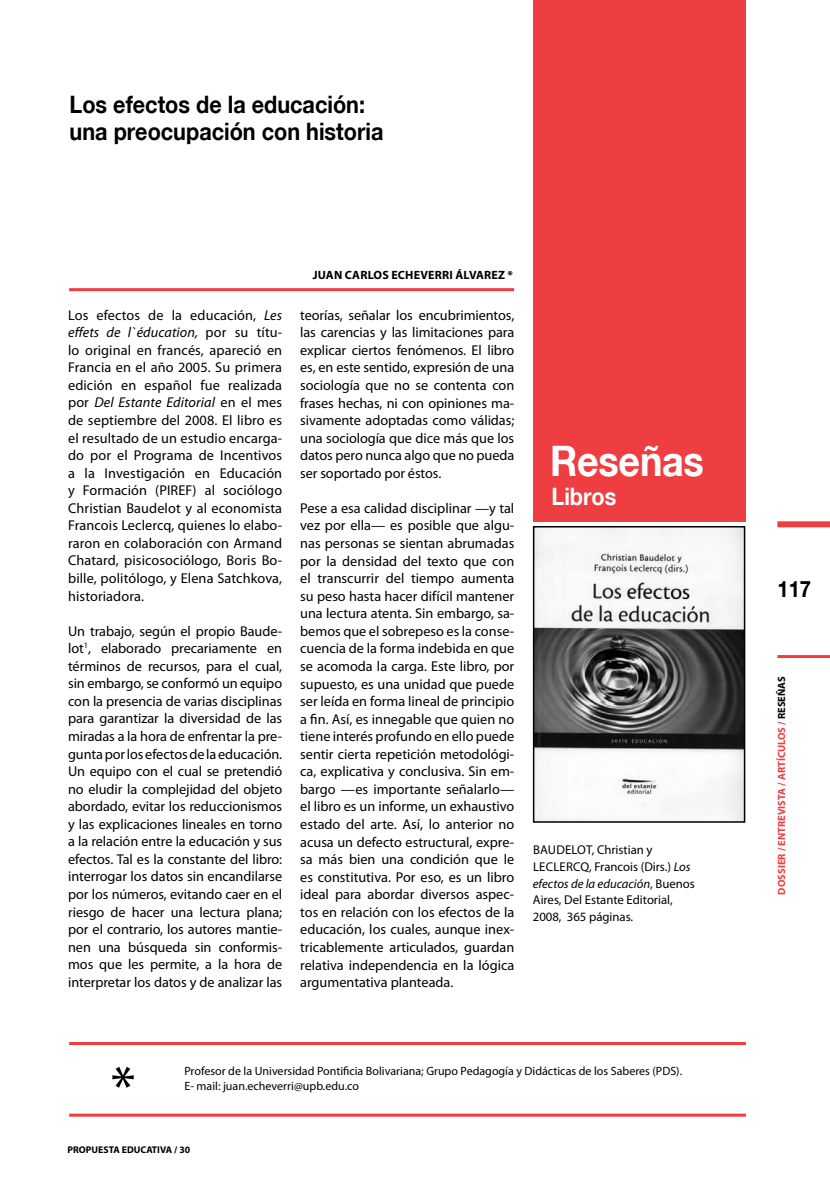
<style>
.page{position:relative;width:830px;height:1191px;background:#fff}
.page>*{position:absolute;margin:0;border:0;box-sizing:border-box;transform-origin:0 0}
.t1{font:60px "Myriad Pro";color:#000}
.t2{font:700 42px "Helvetica Neue";letter-spacing:-.01em;color:#fff;scale:.9 1}
.t3{font:700 24px/27px "Helvetica Neue";color:#000;scale:.9 1}
.t4{font:700 24px "Helvetica Neue";color:#fff;scale:.9 1}
.t5{font:700 22.5px "Helvetica Neue";color:#000;scale:.9 1}
.t6{font:14.25px/17.5px "Myriad Pro";letter-spacing:-.005em;color:#000;text-align:justify}
.t7{font:12.75px/16.5px "Myriad Pro";color:#000}
.t8{font:12px/15px "Myriad Pro";color:#000}
.t9{font:700 12px "Myriad Pro";letter-spacing:.015em;color:#000}
.t10{font:700 10.5px "Myriad Pro";color:#ef3e42}
.t11{font:700 9.75px "Myriad Pro";color:#000}
.s1{font-style:italic}
.s2{color:#000}
</style>
<div class="page">
<hr style="left:777px;top:655px;width:52px;height:3px;background:#ef3e42">
<div style="left:777px;top:521px;width:52px;height:6px;background:#ef3e42"></div>
<div style="left:532px;top:0;width:213px;height:521px;background:#ef3e42"></div>
<hr style="left:69px;top:288px;width:445px;height:3px;background:#ef3e42">
<hr style="left:69px;top:1042px;width:676px;height:3px;background:#ef3e42">
<hr style="left:69px;top:1113px;width:676px;height:3px;background:#ef3e42">
<img style="left:535px;top:529px;width:207px;height:290px">
<div style="left:532px;top:526px;width:213px;height:296px;border:2px solid #000"></div>
<h3 class="t3" style="left:70px;top:91px;width:350px">Los efectos de la educación: una preocupación con historia</h3>
<p class="t6" style="left:68px;top:306px;width:215px">Los efectos de la educación, <span class="s1">Les effets de l`éducation,</span> por su títu&shy;lo original en francés, apareció en Francia en el año 2005. Su primera edición en español fue realizada por <span class="s1">Del Estante Editorial</span> en el mes de septiembre del 2008. El libro es el resultado de un estudio encarga&shy;do por el Programa de Incentivos a la Investigación en Educación y Formación (PIREF) al sociólogo Christian Baudelot y al economista Francois Leclercq, quienes lo elabo&shy;raron en colaboración con Armand Chatard, pisicosociólogo, Boris Bo&shy;bille, politólogo, y Elena Satchkova, historiadora.</p>
<p class="t6" style="left:68px;top:622px;width:215px">Un trabajo, según el propio Baude&shy;lot<sup>1</sup>, elaborado precariamente en términos de recursos, para el cual, sin embargo, se conformó un equipo con la presencia de varias disciplinas para garantizar la diversidad de las miradas a la hora de enfrentar la pre&shy;gunta por los efectos de la educación.<br>Un equipo con el cual se pretendió no eludir la complejidad del objeto abordado, evitar los reduccionismos y las explicaciones lineales en torno a la relación entre la educación y sus efectos. Tal es la constante del libro: interrogar los datos sin encandilarse por los números, evitando caer en el riesgo de hacer una lectura plana; por el contrario, los autores mantie&shy;nen una búsqueda sin conformis&shy;mos que les permite, a la hora de interpretar los datos y de analizar las</p>
<p class="t9" style="left:313px;top:268px;width:14px">JUAN</p>
<p class="t9" style="left:345px;top:268px;width:16px">CARLOS</p>
<p class="t9" style="left:391px;top:268px;width:30px">ECHEVERRI</p>
<p class="t9" style="left:455px;top:268px;width:16px">ÁLVARE</p>
<p class="t9" style="left:498px;top:268px;width:16px">Z *</p>
<p class="t6" style="left:300px;top:306px;width:215px">teorías, señalar los encubrimientos, las carencias y las limitaciones para explicar ciertos fenómenos. El libro es, en este sentido, expresión de una sociología que no se contenta con frases hechas, ni con opiniones ma&shy;sivamente adoptadas como válidas; una sociología que dice más que los datos pero nunca algo que no pueda ser soportado por éstos.</p>
<p class="t6" style="left:300px;top:499px;width:215px">Pese a esa calidad disciplinar —y tal vez por ella— es posible que algu&shy;nas personas se sientan abrumadas por la densidad del texto que con el transcurrir del tiempo aumenta su peso hasta hacer difícil mantener una lectura atenta. Sin embargo, sa&shy;bemos que el sobrepeso es la conse&shy;cuencia de la forma indebida en que se acomoda la carga. Este libro, por supuesto, es una unidad que puede ser leída en forma lineal de principio a fin. Así, es innegable que quien no tiene interés profundo en ello puede sentir cierta repetición metodológi&shy;ca, explicativa y conclusiva. Sin em&shy;bargo —es importante señalarlo— el libro es un informe, un exhaustivo estado del arte. Así, lo anterior no acusa un defecto estructural, expre&shy;sa más bien una condición que le es constitutiva. Por eso, es un libro ideal para abordar diversos aspec&shy;tos en relación con los efectos de la educación, los cuales, aunque inex&shy;tricablemente articulados, guardan relativa independencia en la lógica argumentativa planteada.</p>
<h2 class="t2" style="left:550px;top:435px;width:172px">Reseñas</h2>
<h3 class="t4" style="left:551px;top:482px;width:73px">Libros</h3>
<p class="t7" style="left:532px;top:842px;width:16px">Baudel</p>
<p class="t7" style="left:577px;top:842px;width:77px">ot, Christian y</p>
<p class="t7" style="left:532px;top:858px;width:14px">Leclerc</p>
<p class="t7" style="left:532px;top:858px;width:163px;text-indent:48px">q, Francois (Dirs.) <span class="s1">Los efectos de la educación</span>, Buenos<br>Aires, Del Estante Editorial,<br>2008, 365 páginas.</p>
<h1 class="t1" style="left:110px;top:1055px;width:26px">*</h1>
<p class="t8" style="left:184px;top:1063px;width:499px">Profesor de la Universidad Pontificia Bolivariana; Grupo Pedagogía y Didácticas de los Saberes (PDS).<br>E- mail: juan.echeverri@upb.edu.co</p>
<p class="t11" style="left:67px;top:1144px;width:124px">PROPUESTA EDUCATIVA / 30</p>
<h3 class="t5" style="left:777px;top:575px;width:39px">117</h3>
<p class="t10" style="left:775px;top:894px;width:220px;rotate:-90deg">DOSSIER / ENTREVISTA / ARTÍCULOS / <span class="s2">RESEÑAS</span></p>
</div>
